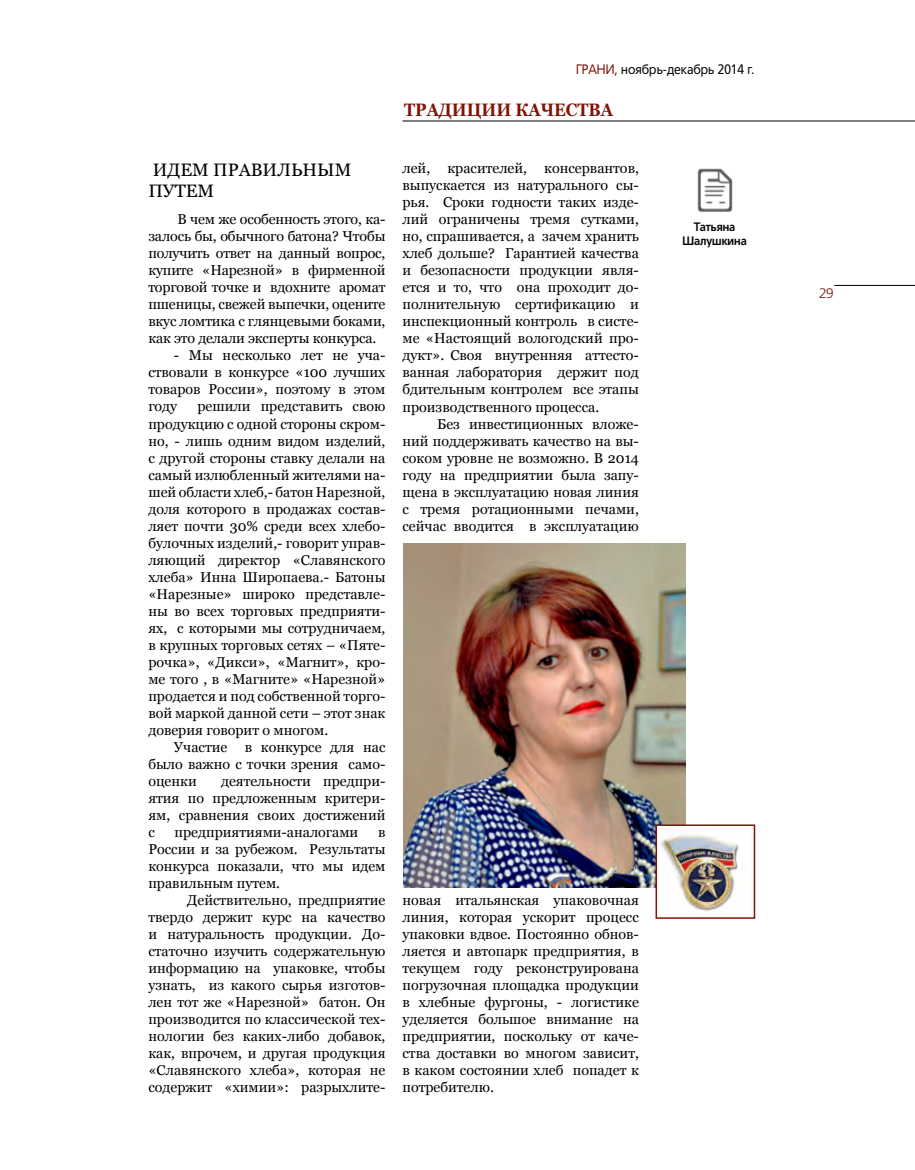
<style>
.page{position:relative;width:915px;height:1170px;background:#fff}
.page>*{position:absolute;margin:0;border:0;box-sizing:border-box;transform-origin:0 0}
.t1{font:18px/21.6px "Georgia";color:#000}
.t2{font:700 18px "Georgia";color:#811307;scale:.9 1}
.t3{font:14.25px/17px "Georgia";color:#000;text-align:justify}
.t4{font:13.5px "Tornado Cyr";color:#000;scale:.9 1}
.t5{font:300 13.5px "Tornado Cyr";color:#811307}
.t6{font:700 12px/14.4px "Tornado Cyr";color:#000;text-align:center;scale:.9 1}
.s1{color:#811307}
</style>
<div class="page">
<hr style="left:834px;top:285px;width:80px;height:1px;background:#000">
<img style="left:404px;top:543px;width:281px;height:344px">
<img style="left:697px;top:168px;width:36px;height:44px">
<hr style="left:402px;top:121px;width:512px;height:1px;background:#000">
<img style="left:658px;top:827px;width:81px;height:84px">
<div style="left:655px;top:824px;width:100px;height:94px;border:2px solid #811307"></div>
<p class="t4" style="left:576px;top:62px;width:200px"><span class="s1">Грани,</span> ноябрь-декабрь 2014 г.</p>
<p class="t2" style="left:404px;top:98px;width:233px">Традиции качества</p>
<p class="t1" style="left:148px;top:159px;width:204px">Идем правильным путем</p>
<p class="t3" style="left:148px;top:211px;width:238px;text-indent:29px">В чем же особенность этого, ка&shy;залось бы, обычного батона? Чтобы получить ответ на данный вопрос, купите «Нарезной» в фирменной торговой точке и вдохните аромат пшеницы, свежей выпечки, оцените вкус ломтика с глянцевыми боками, как это делали эксперты конкурса.</p>
<p class="t3" style="left:148px;top:347px;width:238px;text-indent:26px">- Мы несколько лет не уча&shy;ствовали в конкурсе «100 лучших товаров России», поэтому в этом году</p>
<p class="t3" style="left:148px;top:398px;width:238px;text-indent:49px">решили представить свою продукцию с одной стороны скром&shy;но, - лишь одним видом изделий, с другой стороны ставку делали на самый излюбленный жителями на&shy;шей области хлеб,- батон Нарезной, доля которого в продажах состав&shy;ляет почти 30% среди всех хлебо&shy;булочных изделий,- говорит управ&shy;ляющий директор «Славянского хлеба» Инна Широпаева.- Батоны «Нарезные» широко представле&shy;ны во всех торговых предприяти&shy;ях, с которыми мы сотрудничаем, в крупных торговых сетях – «Пяте&shy;рочка», «Дикси», «Магнит», кро&shy;ме того , в «Магните» «Нарезной» продается и под собственной торго&shy;вой маркой данной сети – этот знак доверия говорит о многом.</p>
<p class="t3" style="left:148px;top:738px;width:238px;text-indent:26px">Участие в конкурсе для нас было важно с точки зрения само&shy;оценки</p>
<p class="t3" style="left:148px;top:772px;width:238px;text-indent:73px">деятельности предпри&shy;ятия по предложенным критери&shy;ям, сравнения своих достижений с</p>
<p class="t3" style="left:174px;top:824px;width:185px">предприятиями-аналогами</p>
<p class="t3" style="left:148px;top:824px;width:238px;text-indent:230px">в России и за рубежом. Результаты конкурса показали, что мы идем правильным путем.</p>
<p class="t3" style="left:148px;top:892px;width:238px;text-indent:39px">Действительно, предприятие твердо держит курс на качество и натуральность продукции. До&shy;статочно изучить содержательную информацию на упаковке, чтобы узнать, из какого сырья изготов&shy;лен тот же «Нарезной» батон. Он производится по классической тех&shy;нологии без каких-либо добавок, как, впрочем, и другая продукция «Славянского хлеба», которая не содержит «химии»: разрыхлите-</p>
<p class="t3" style="left:402px;top:160px;width:238px">лей, красителей, консервантов, выпускается из натурального сы&shy;рья. Сроки годности таких изде&shy;лий ограничены тремя сутками, но, спрашивается, а зачем хранить хлеб дольше? Гарантией качества и безопасности продукции явля&shy;ется и то, что она проходит до&shy;полнительную сертификацию и инспекционный контроль в систе&shy;ме «Настоящий вологодский про&shy;дукт». Своя внутренняя аттесто&shy;ванная лаборатория держит под бдительным контролем все этапы производственного процесса.</p>
<p class="t3" style="left:402px;top:415px;width:238px;text-indent:35px">Без инвестиционных вложе&shy;ний поддерживать качество на вы&shy;соком уровне не возможно. В 2014 году на предприятии была запу&shy;щена в эксплуатацию новая линия с тремя ротационными печами, сейчас вводится в эксплуатацию</p>
<p class="t3" style="left:402px;top:891px;width:238px">новая итальянская упаковочная линия, которая ускорит процесс упаковки вдвое. Постоянно обнов&shy;ляется и автопарк предприятия, в текущем году реконструирована погрузочная площадка продукции в хлебные фургоны, - логистике уделяется большое внимание на предприятии, поскольку от каче&shy;ства доставки во многом зависит, в каком состоянии хлеб попадет к потребителю.</p>
<p class="t6" style="left:682px;top:219px;width:73px">Татьяна<br>Шалушкина</p>
<p class="t5" style="left:818px;top:285px;width:16px">29</p>
</div>
